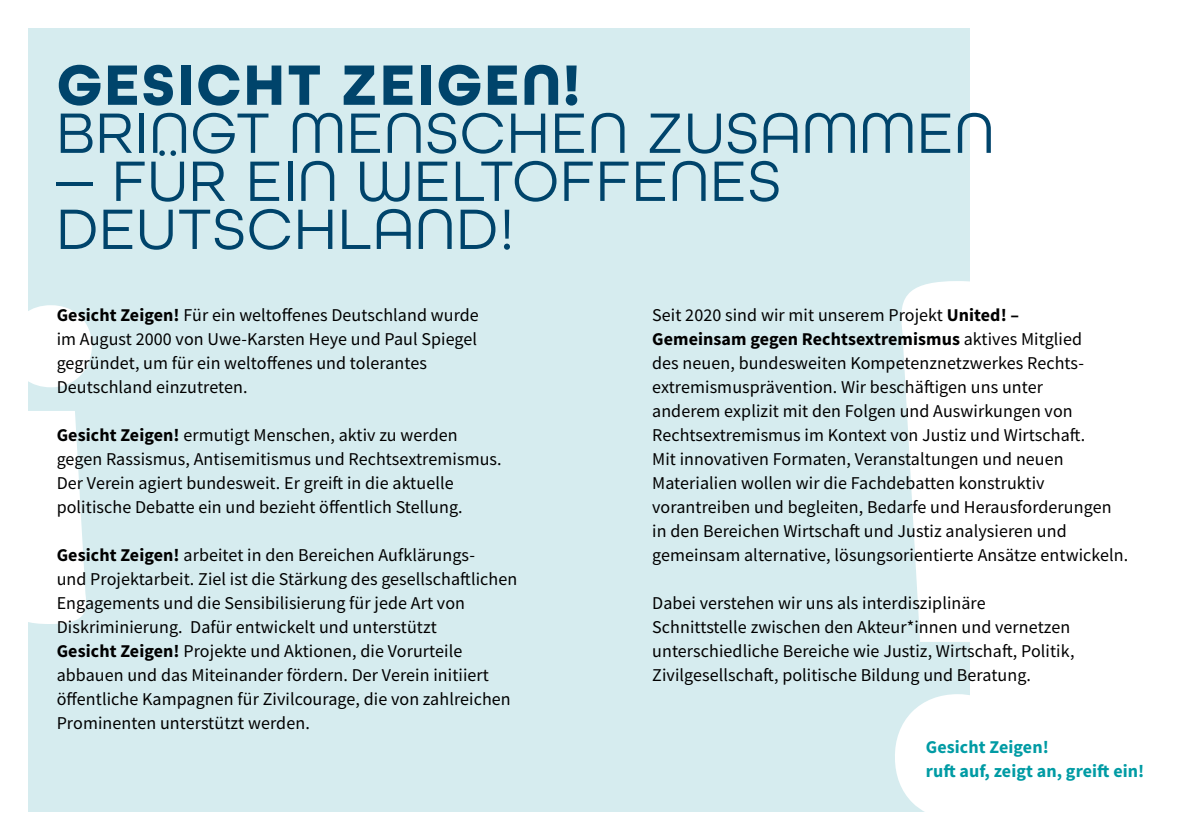
<style>
.page{position:relative;width:1191px;height:840px;background:#fff}
.page>*{position:absolute;margin:0;border:0;box-sizing:border-box;transform-origin:0 0}
.t1{font:60px/48px "All Round Gothic";letter-spacing:.03em;color:#00446b}
.t2{font:700 60px "All Round Gothic";letter-spacing:.03em;color:#00446b}
.t3{font:18px/24px "Source Sans Pro";letter-spacing:.005em;color:#000}
.t4{font:700 18px/24px "Source Sans Pro";letter-spacing:.005em;color:#009ba4}
.s1{font-weight:700}
</style>
<div class="page">
<div style="left:28px;top:28px;width:941px;height:783px;background:#d6ecef"></div>
<h1 class="t2" style="left:57px;top:49px;width:525px">GESICHT ZEIGEN!</h1>
<h1 class="t1" style="left:57px;top:108px;width:938px">BRINGT MENSCHEN ZUSAMMEN</h1>
<h1 class="t1" style="left:57px;top:156px;width:725px">— FÜR EIN WELTOFFENES<br>DEUTSCHLAND!</h1>
<p class="t3" style="left:57px;top:303px;width:424px"><span class="s1">Gesicht Zeigen!</span> Für ein weltoffenes Deutschland wurde im August 2000 von Uwe-Karsten Heye und Paul Spiegel gegründet, um für ein weltoffenes und tolerantes Deutschland einzutreten.</p>
<p class="t3" style="left:57px;top:423px;width:446px"><span class="s1">Gesicht Zeigen!</span> ermutigt Menschen, aktiv zu werden gegen Rassismus, Antisemitismus und Rechtsextremismus.<br>Der Verein agiert bundesweit. Er greift in die aktuelle politische Debatte ein und bezieht öffentlich Stellung.</p>
<p class="t3" style="left:57px;top:543px;width:462px"><span class="s1">Gesicht Zeigen!</span> arbeitet in den Bereichen Aufklärungs-<br>und Projektarbeit. Ziel ist die Stärkung des gesellschaftlichen Engagements und die Sensibilisierung für jede Art von Diskriminierung. Dafür entwickelt und unterstützt<br><span class="s1">Gesicht Zeigen!</span> Projekte und Aktionen, die Vorurteile abbauen und das Miteinander fördern. Der Verein initiiert öffentliche Kampagnen für Zivilcourage, die von zahlreichen Prominenten unterstützt werden.</p>
<p class="t3" style="left:652px;top:303px;width:477px">Seit 2020 sind wir mit unserem Projekt <span class="s1">United! –<br>Gemeinsam gegen Rechtsextremismus</span> aktives Mitglied<br>des neuen, bundesweiten Kompetenznetzwerkes Rechts&shy;extremismusprävention. Wir beschäftigen uns unter<br>anderem explizit mit den Folgen und Auswirkungen von Rechtsextremismus im Kontext von Justiz und Wirtschaft.<br>Mit innovativen Formaten, Veranstaltungen und neuen Materialien wollen wir die Fachdebatten konstruktiv vorantreiben und begleiten, Bedarfe und Herausforderungen in den Bereichen Wirtschaft und Justiz analysieren und gemeinsam alternative, lösungsorientierte Ansätze entwickeln.</p>
<p class="t3" style="left:652px;top:591px;width:424px">Dabei verstehen wir uns als interdisziplinäre Schnittstelle zwischen den Akteur*innen und vernetzen unterschiedliche Bereiche wie Justiz, Wirtschaft, Politik, Zivilgesellschaft, politische Bildung und Beratung.</p>
<p class="t4" style="left:926px;top:734px;width:220px">Gesicht Zeigen!<br>ruft auf, zeigt an, greift ein!</p>
</div>
